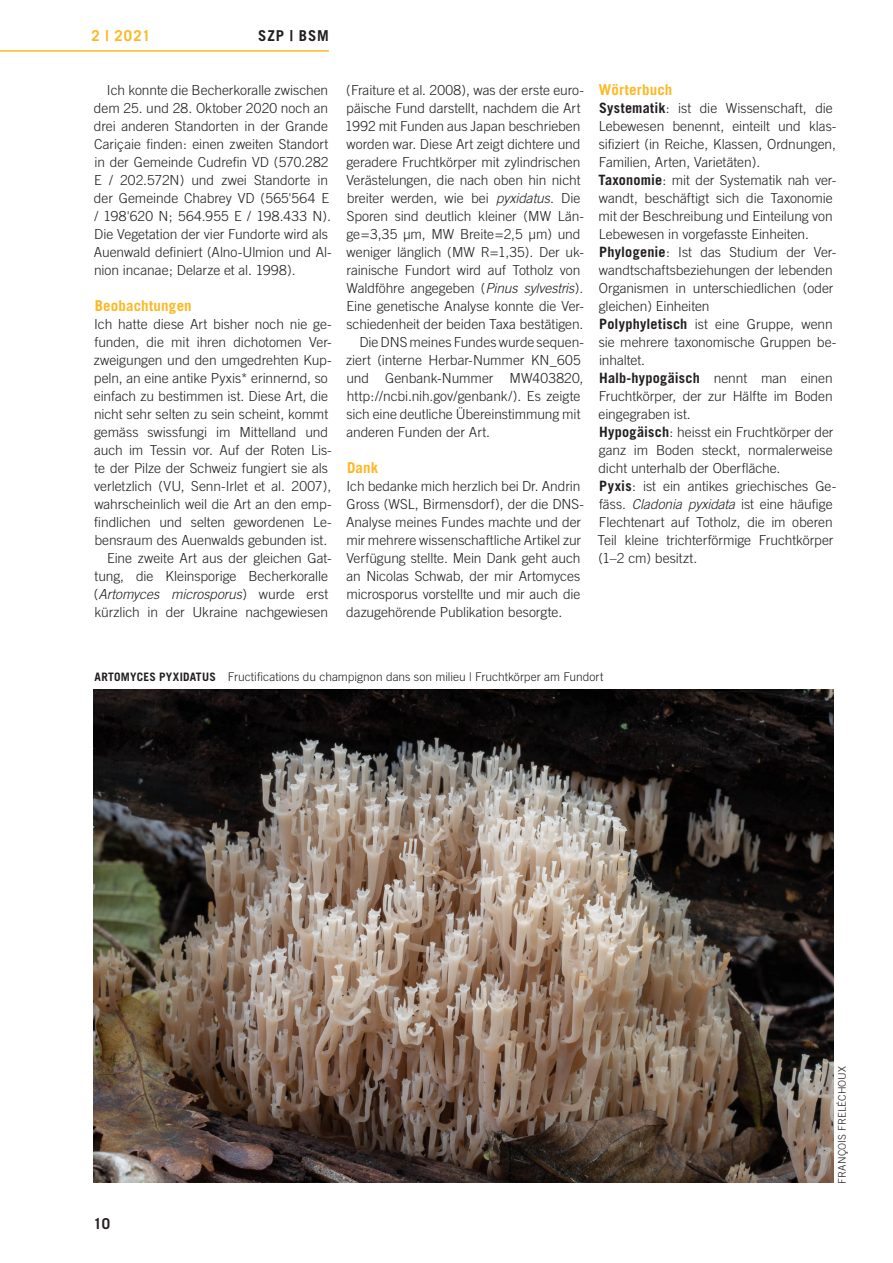
<style>
.page{position:relative;width:893px;height:1263px;background:#fff}
.page>*{position:absolute;margin:0;border:0;box-sizing:border-box;transform-origin:0 0}
.Untertitel{font:700 15px "Trade Gothic";letter-spacing:.01em;color:#fcb825}
.t1{font:700 15px "Trade Gothic";letter-spacing:.055em;color:#231f20}
.Grundtext_ohne_Einzu{font:700 14.25px "Trade Gothic";letter-spacing:.01em;color:#231f20}
.Grundtext_ohne_Einzu-2{font:300 13.8px/18px "Trade Gothic";letter-spacing:-.005em;color:#231f20}
.Grundtext{font:300 13.8px/18px "Trade Gothic";letter-spacing:-.005em;color:#231f20}
.Legende{font:300 12px "Trade Gothic";color:#231f20}
.Legende-2{font:300 10.5px "Trade Gothic";letter-spacing:.01em;color:#231f20}
.s1{font-style:italic}
.s2{font-weight:700;font-size:14.25px}
.s3{font-weight:300;font-size:13.8px}
.s4{font-weight:700;font-size:11.7px}
</style>
<div class="page">
<hr style="left:0;top:50px;width:329px;height:2px;background:#fcb825">
<img style="left:94px;top:689px;width:739px;height:493px">
<p class="Untertitel" style="left:92px;top:27px;width:60px">2 | 2021</p>
<p class="t1" style="left:258px;top:27px;width:72px">SZP | BSM</p>
<p class="Grundtext" style="left:94px;top:81px;width:239px;text-indent:13px">Ich konnte die Becherkoralle zwischen dem 25. und 28. Oktober 2020 noch an drei anderen Standorten in der Grande Cariçaie finden: einen zweiten Standort in der Gemeinde Cudrefin VD (570.282<br>E / 202.572N) und zwei Standorte in der Gemeinde Chabrey VD (565'564 E / 198'620 N; 564.955 E / 198.433 N).<br>Die Vegetation der vier Fundorte wird als Auenwald definiert (Alno-Ulmion und Al&shy;nion incanae; Delarze et al. 1998).</p>
<p class="Untertitel" style="left:95px;top:297px;width:99px">Beobachtungen</p>
<p class="Grundtext_ohne_Einzu-2" style="left:94px;top:315px;width:239px">Ich hatte diese Art bisher noch nie ge&shy;funden, die mit ihren dichotomen Ver&shy;zweigungen und den umgedrehten Kup&shy;peln, an eine antike Pyxis* erinnernd, so einfach zu bestimmen ist. Diese Art, die nicht sehr selten zu sein scheint, kommt gemäss swissfungi im Mittelland und auch im Tessin vor. Auf der Roten Lis&shy;te der Pilze der Schweiz fungiert sie als verletzlich (VU, Senn-Irlet et al. 2007), wahrscheinlich weil die Art an den emp&shy;findlichen und selten gewordenen Le&shy;bensraum des Auenwalds gebunden ist.</p>
<p class="Grundtext" style="left:94px;top:549px;width:239px;text-indent:13px">Eine zweite Art aus der gleichen Gat&shy;tung, die Kleinsporige Becherkoralle (<span class="s1">Artomyces microsporus</span>) wurde erst kürzlich in der Ukraine nachgewiesen</p>
<p class="Grundtext" style="left:345px;top:81px;width:241px">(Fraiture et al. 2008), was der erste euro&shy;päische Fund darstellt, nachdem die Art 1992 mit Funden aus Japan beschrieben worden war. Diese Art zeigt dichtere und geradere Fruchtkörper mit zylindrischen Verästelungen, die nach oben hin nicht breiter werden, wie bei <span class="s1">pyxidatus</span>. Die Sporen sind deutlich kleiner (MW Län&shy;ge=3,35 µm, MW Breite=2,5 µm) und weniger länglich (MW R=1,35). Der uk&shy;rainische Fundort wird auf Totholz von Waldföhre angegeben (<span class="s1">Pinus sylvestris</span>).<br>Eine genetische Analyse konnte die Ver&shy;schiedenheit der beiden Taxa bestätigen.</p>
<p class="Grundtext" style="left:346px;top:333px;width:239px;text-indent:13px">Die DNS meines Fundes wurde sequen&shy;ziert (interne Herbar-Nummer KN_605 und Genbank-Nummer MW403820, http://ncbi.nih.gov/genbank/). Es zeigte sich eine deutliche Übereinstimmung mit anderen Funden der Art.</p>
<p class="Untertitel" style="left:347px;top:459px;width:33px">Dank</p>
<p class="Grundtext_ohne_Einzu-2" style="left:346px;top:477px;width:239px">Ich bedanke mich herzlich bei Dr. Andrin Gross (WSL, Birmensdorf), der die DNS-Analyse meines Fundes machte und der mir mehrere wissenschaftliche Artikel zur Verfügung stellte. Mein Dank geht auch an Nicolas Schwab, der mir Artomyces microsporus vorstellte und mir auch die dazugehörende Publikation besorgte.</p>
<p class="Untertitel" style="left:599px;top:81px;width:75px">Wörterbuch</p>
<p class="Grundtext_ohne_Einzu-2" style="left:599px;top:99px;width:239px"><span class="s2">Systematik</span>: ist die Wissenschaft, die Lebewesen benennt, einteilt und klas&shy;sifiziert (in Reiche, Klassen, Ordnungen, Familien, Arten, Varietäten).</p>
<p class="Grundtext_ohne_Einzu-2" style="left:598px;top:171px;width:239px"><span class="s2">Taxonomie</span>: mit der Systematik nah ver&shy;wandt, beschäftigt sich die Taxonomie mit der Beschreibung und Einteilung von Lebewesen in vorgefasste Einheiten.</p>
<p class="Grundtext_ohne_Einzu-2" style="left:599px;top:243px;width:239px"><span class="s2">Phylogenie</span>: Ist das Studium der Ver&shy;wandtschaftsbeziehungen der lebenden Organismen in unterschiedlichen (oder gleichen) Einheiten</p>
<p class="Grundtext_ohne_Einzu-2" style="left:599px;top:315px;width:239px"><span class="s2">Polyphyletisch</span> ist eine Gruppe, wenn sie mehrere taxonomische Gruppen be&shy;inhaltet.</p>
<p class="Grundtext_ohne_Einzu" style="left:599px;top:369px;width:235px">Halb-hypogäisch <span class="s3">nennt man einen</span></p>
<p class="Grundtext_ohne_Einzu-2" style="left:599px;top:387px;width:236px">Fruchtkörper, der zur Hälfte im Boden eingegraben ist.</p>
<p class="Grundtext_ohne_Einzu-2" style="left:599px;top:423px;width:236px;text-align:justify"><span class="s2">Hypogäisch</span>: heisst ein Fruchtkörper der ganz im Boden steckt, normalerweise dicht unterhalb der Oberfläche.</p>
<p class="Grundtext_ohne_Einzu-2" style="left:598px;top:477px;width:240px"><span class="s2">Pyxis</span>: ist ein antikes griechisches Ge&shy;fäss. <span class="s1">Cladonia pyxidata</span> ist eine häufige Flechtenart auf Totholz, die im oberen Teil kleine trichterförmige Fruchtkörper (1–2 cm) besitzt.</p>
<p class="Legende" style="left:95px;top:669px;width:510px"><span class="s4">ARTOMYCES PYXIDATUS</span> Fructifications du champignon dans son milieu | Fruchtkörper am Fundort</p>
<p class="t1" style="left:94px;top:1214px;width:18px">10</p>
<p class="Legende-2" style="left:836px;top:1184px;width:119px;rotate:-90deg">FRANÇOIS FRELÉCHOUX</p>
</div>
